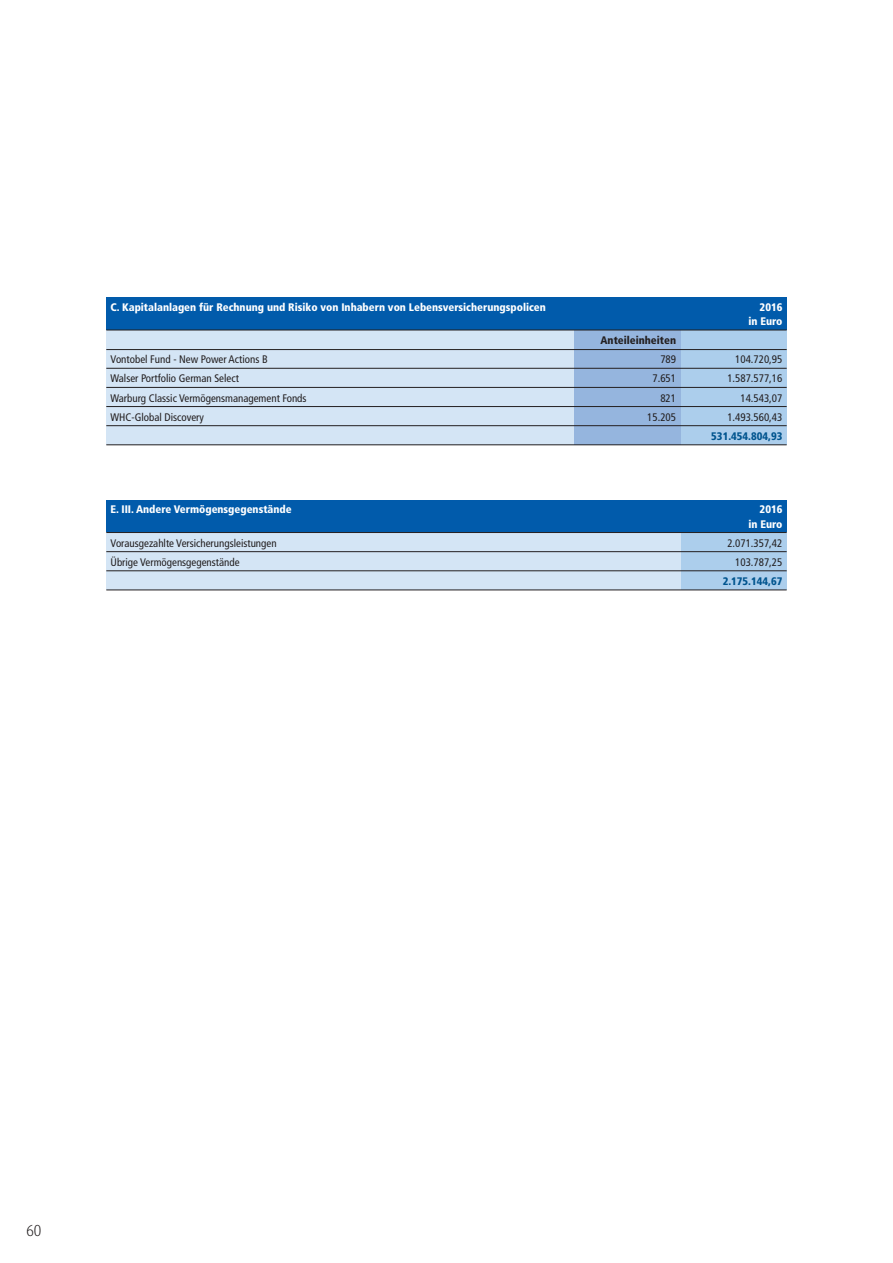
<style>
.page{position:relative;width:893px;height:1263px;background:#fff}
.page>*{position:absolute;margin:0;border:0;box-sizing:border-box;transform-origin:0 0}
.t1{font:300 16.5px "Glasgow Pro";color:#231f20}
.t2{font:condensed 10.95px "Frutiger LT";color:#231f20}
.t3{font:900 condensed 10.95px/14.4px "Frutiger LT";color:#fff;text-align:right}
.t4{font:900 condensed 10.95px "Frutiger LT";color:#00548e}
.t5{font:900 condensed 10.95px "Frutiger LT";color:#231f20}
</style>
<div class="page">
<div style="left:106px;top:500px;width:681px;height:33px;background:#015bab"></div>
<div style="left:680px;top:533px;width:107px;height:57px;background:#acceec"></div>
<div style="left:106px;top:533px;width:574px;height:57px;background:#d4e5f5"></div>
<hr style="left:106px;top:532px;width:681px;height:1px;background:#231f20">
<hr style="left:106px;top:551px;width:681px;height:1px;background:#231f20">
<hr style="left:106px;top:570px;width:681px;height:1px;background:#231f20">
<hr style="left:106px;top:590px;width:681px;height:1px;background:#231f20">
<div style="left:106px;top:298px;width:681px;height:32px;background:#015bab"></div>
<div style="left:680px;top:330px;width:107px;height:115px;background:#acceec"></div>
<div style="left:574px;top:330px;width:106px;height:115px;background:#95b5de"></div>
<div style="left:106px;top:330px;width:468px;height:115px;background:#d4e5f5"></div>
<hr style="left:106px;top:330px;width:681px;height:1px;background:#231f20">
<hr style="left:106px;top:349px;width:681px;height:1px;background:#231f20">
<hr style="left:106px;top:368px;width:681px;height:1px;background:#231f20">
<hr style="left:106px;top:387px;width:681px;height:1px;background:#231f20">
<hr style="left:106px;top:406px;width:681px;height:1px;background:#231f20">
<hr style="left:106px;top:425px;width:681px;height:1px;background:#231f20">
<hr style="left:106px;top:444px;width:681px;height:1px;background:#231f20">
<p class="t3" style="left:111px;top:300px;width:437px">C. Kapitalanlagen für Rechnung und Risiko von Inhabern von Lebensversicherungspolicen</p>
<p class="t3" style="left:748px;top:300px;width:36px">2016 in Euro</p>
<p class="t5" style="left:600px;top:336px;width:77px">Anteileinheiten</p>
<p class="t2" style="left:111px;top:355px;width:159px">Vontobel Fund - New Power Actions B</p>
<p class="t2" style="left:660px;top:355px;width:17px">789</p>
<p class="t2" style="left:735px;top:355px;width:49px">104.720,95</p>
<p class="t2" style="left:111px;top:374px;width:130px">Walser Portfolio German Select</p>
<p class="t2" style="left:652px;top:374px;width:25px">7.651</p>
<p class="t2" style="left:727px;top:374px;width:57px">1.587.577,16</p>
<p class="t2" style="left:111px;top:393px;width:198px">Warburg Classic Vermögensmanagement Fonds</p>
<p class="t2" style="left:660px;top:393px;width:17px">821</p>
<p class="t2" style="left:740px;top:393px;width:43px">14.543,07</p>
<p class="t2" style="left:111px;top:412px;width:95px">WHC-Global Discovery</p>
<p class="t2" style="left:647px;top:412px;width:30px">15.205</p>
<p class="t2" style="left:727px;top:412px;width:57px">1.493.560,43</p>
<p class="t4" style="left:711px;top:432px;width:73px">531.454.804,93</p>
<p class="t3" style="left:111px;top:503px;width:183px">E. III. Andere Vermögensgegenstände</p>
<p class="t3" style="left:748px;top:503px;width:36px">2016 in Euro</p>
<p class="t2" style="left:111px;top:538px;width:168px">Vorausgezahlte Versicherungsleistungen</p>
<p class="t2" style="left:727px;top:538px;width:57px">2.071.357,42</p>
<p class="t2" style="left:111px;top:558px;width:131px">Übrige Vermögensgegenstände</p>
<p class="t2" style="left:735px;top:558px;width:49px">103.787,25</p>
<p class="t4" style="left:723px;top:577px;width:61px">2.175.144,67</p>
<h1 class="t1" style="left:27px;top:1225px;width:16px">60</h1>
</div>
